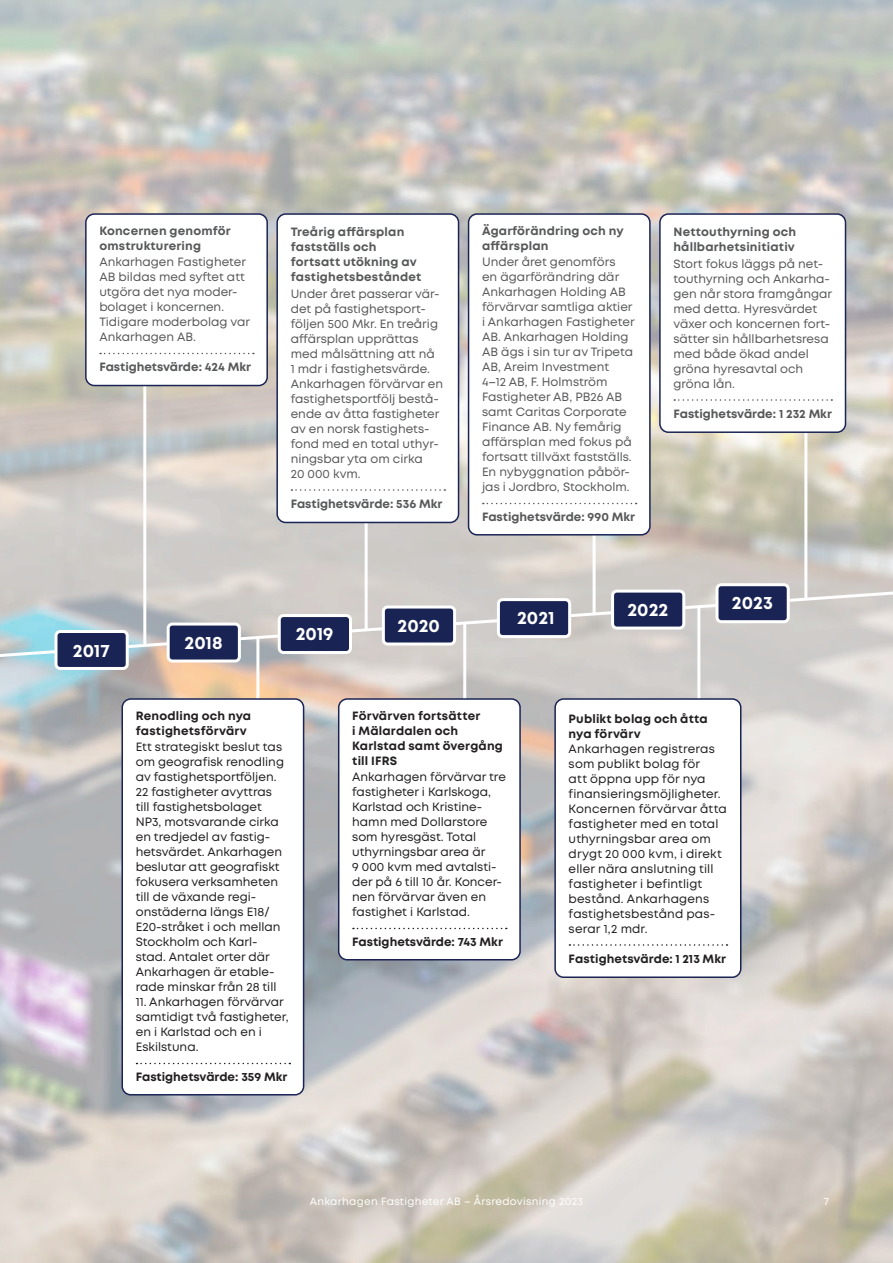
<style>
.page{position:relative;width:893px;height:1263px;background:#fff}
.page>*{position:absolute;margin:0;border:0;box-sizing:border-box;transform-origin:0 0}
.t1{font:700 18px "Mont";color:#fff}
.Punktlista_bröd_MW{font:12px/15px "Mont";color:#231f20}
.t2{font:12px/15px "Mont";color:#57585a}
.INGRESS{font:700 12px/15px "Mont";letter-spacing:.015em;color:#57585a}
.INGRESS-2{font:700 12px/15px "Mont";letter-spacing:.015em;color:#231f20}
.tidslinje_fastighetsvärde{font:700 12px "Mont";color:#57585a}
.Punktlista_bröd_MW-2{font:700 12px "Mont";letter-spacing:.01em;color:#231f20}
.tidslinje_fastighetsvärde-2{font:700 12px "Mont";color:#231f20}
.t3{font:10.5px "Mont";letter-spacing:.025em;color:#fff}
</style>
<div class="page">
<img style="left:0;top:0;width:893px;height:1263px">
<hr style="left:593px;top:523px;width:3px;height:91px;background:#fff">
<hr style="left:804px;top:421px;width:3px;height:179px;background:#fff">
<div style="left:469px;top:214px;width:181px;height:321px;background:#fff;border-radius:9px"></div>
<svg style="left:483px;top:503px;width:154px;height:1px"></svg>
<div style="left:468px;top:213px;width:183px;height:322px;border:2px solid #1a2454;border-radius:9px"></div>
<div style="left:660px;top:214px;width:185px;height:218px;background:#fff;border-radius:9px"></div>
<svg style="left:674px;top:399px;width:158px;height:2px"></svg>
<div style="left:659px;top:213px;width:187px;height:220px;border:2px solid #1a2454;border-radius:9px"></div>
<hr style="left:143px;top:376px;width:3px;height:270px;background:#fff">
<hr style="left:365px;top:519px;width:3px;height:111px;background:#fff">
<svg style="left:0;top:586px;width:893px;height:138px;background:#cdcac7"></svg>
<div style="left:122px;top:699px;width:182px;height:396px;background:#fff;border-radius:9px"></div>
<svg style="left:136px;top:1063px;width:154px;height:1px"></svg>
<div style="left:121px;top:698px;width:183px;height:397px;border:2px solid #1a2454;border-radius:9px"></div>
<div style="left:339px;top:699px;width:181px;height:261px;background:#fff;border-radius:9px"></div>
<svg style="left:353px;top:928px;width:154px;height:1px"></svg>
<div style="left:338px;top:698px;width:183px;height:262px;border:2px solid #1a2454;border-radius:9px"></div>
<div style="left:555px;top:699px;width:186px;height:278px;background:#fff;border-radius:9px"></div>
<svg style="left:569px;top:944px;width:158px;height:2px"></svg>
<div style="left:554px;top:698px;width:187px;height:280px;border:2px solid #1a2454;border-radius:9px"></div>
<div style="left:86px;top:214px;width:181px;height:171px;background:#fff;border-radius:9px"></div>
<svg style="left:100px;top:353px;width:154px;height:1px"></svg>
<div style="left:85px;top:213px;width:183px;height:173px;border:2px solid #1a2454;border-radius:9px"></div>
<div style="left:56px;top:631px;width:71px;height:37px;background:#1a2454;border-radius:4px"></div>
<div style="left:55px;top:630px;width:74px;height:40px;border:3px solid #fff;border-radius:4px"></div>
<div style="left:168px;top:624px;width:71px;height:37px;background:#1a2454;border-radius:4px"></div>
<div style="left:167px;top:622px;width:74px;height:40px;border:3px solid #fff;border-radius:4px"></div>
<div style="left:279px;top:615px;width:71px;height:37px;background:#1a2454;border-radius:4px"></div>
<div style="left:278px;top:614px;width:74px;height:40px;border:3px solid #fff;border-radius:4px"></div>
<div style="left:383px;top:607px;width:72px;height:37px;background:#1a2454;border-radius:4px"></div>
<div style="left:382px;top:605px;width:74px;height:40px;border:3px solid #fff;border-radius:4px"></div>
<div style="left:498px;top:600px;width:72px;height:36px;background:#1a2454;border-radius:4px"></div>
<div style="left:497px;top:598px;width:74px;height:40px;border:3px solid #fff;border-radius:4px"></div>
<div style="left:613px;top:591px;width:71px;height:37px;background:#1a2454;border-radius:4px"></div>
<div style="left:611px;top:590px;width:74px;height:39px;border:3px solid #fff;border-radius:4px"></div>
<div style="left:717px;top:585px;width:71px;height:37px;background:#1a2454;border-radius:4px"></div>
<div style="left:715px;top:583px;width:75px;height:40px;border:3px solid #fff;border-radius:4px"></div>
<div style="left:277px;top:214px;width:182px;height:308px;background:#fff;border-radius:9px"></div>
<svg style="left:291px;top:489px;width:154px;height:2px"></svg>
<div style="left:276px;top:213px;width:183px;height:310px;border:2px solid #1a2454;border-radius:9px"></div>
<p class="INGRESS" style="left:99px;top:223px;width:133px">Koncernen genomför omstrukturering</p>
<p class="t2" style="left:99px;top:255px;width:152px">Ankarhagen Fastigheter<br>AB bildas med syftet att utgöra det nya moder&shy;bolaget i koncernen.<br>Tidigare moderbolag var<br>Ankarhagen AB.</p>
<p class="tidslinje_fastighetsvärde" style="left:99px;top:359px;width:153px">Fastighetsvärde: 424 Mkr</p>
<p class="t1" style="left:73px;top:639px;width:39px">2017</p>
<p class="t1" style="left:184px;top:630px;width:40px">2018</p>
<p class="INGRESS" style="left:291px;top:225px;width:132px">Treårig affärsplan fastställs och fortsatt utökning av fastighetsbeståndet</p>
<p class="t2" style="left:291px;top:286px;width:154px">Under året passerar vär&shy;det på fastighetsport&shy;följen 500 Mkr. En treårig affärsplan upprättas med målsättning att nå<br>1 mdr i fastighetsvärde.<br>Ankarhagen förvärvar en fastighetsportfölj bestå&shy;ende av åtta fastigheter av en norsk fastighets&shy;fond med en total uthyr&shy;ningsbar yta om cirka<br>20 000 kvm.</p>
<p class="tidslinje_fastighetsvärde" style="left:291px;top:496px;width:153px">Fastighetsvärde: 536 Mkr</p>
<p class="t1" style="left:296px;top:622px;width:39px">2019</p>
<p class="t1" style="left:397px;top:613px;width:44px">2020</p>
<p class="INGRESS" style="left:482px;top:223px;width:143px">Ägarförändring och ny affärsplan</p>
<p class="t2" style="left:482px;top:255px;width:154px">Under året genomförs<br>en ägarförändring där<br>Ankarhagen Holding AB förvärvar samtliga aktier i Ankarhagen Fastigheter<br>AB. Ankarhagen Holding<br>AB ägs i sin tur av Tripeta<br>AB, Areim Investment<br>4–12 AB, F. Holmström<br>Fastigheter AB, PB26 AB samt Caritas Corporate<br>Finance AB. Ny femårig affärsplan med fokus på fortsatt tillväxt fastställs.<br>En nybyggnation påbör&shy;jas i Jordbro, Stockholm.</p>
<p class="tidslinje_fastighetsvärde" style="left:482px;top:509px;width:154px">Fastighetsvärde: 990 Mkr</p>
<p class="INGRESS" style="left:673px;top:225px;width:124px">Nettouthyrning och hållbarhetsinitiativ</p>
<p class="t2" style="left:673px;top:256px;width:160px">Stort fokus läggs på net&shy;touthyrning och Ankarha&shy;gen når stora framgångar med detta. Hyresvärdet växer och koncernen fort&shy;sätter sin hållbarhetsresa med både ökad andel gröna hyresavtal och gröna lån.</p>
<p class="tidslinje_fastighetsvärde" style="left:673px;top:406px;width:160px">Fastighetsvärde: 1 232 Mkr</p>
<p class="t1" style="left:517px;top:606px;width:39px">2021</p>
<p class="t1" style="left:627px;top:597px;width:43px">2022</p>
<p class="t1" style="left:732px;top:591px;width:43px">2023</p>
<p class="INGRESS-2" style="left:136px;top:708px;width:117px">Renodling och nya fastighetsförvärv</p>
<p class="Punktlista_bröd_MW" style="left:136px;top:740px;width:150px">Ett strategiskt beslut tas om geografisk renodling av fastighetsportföljen.<br>22 fastigheter avyttras till fastighetsbolaget<br>NP3, motsvarande cirka en tredjedel av fastig&shy;hetsvärdet. Ankarhagen beslutar att geografiskt fokusera verksamheten till de växande regi&shy;onstäderna längs E18/<br>E20-stråket i och mellan<br>Stockholm och Karl&shy;stad. Antalet orter där<br>Ankarhagen är etable&shy;rade minskar från 28 till</p>
<p class="Punktlista_bröd_MW" style="left:136px;top:995px;width:154px">11. Ankarhagen förvärvar samtidigt två fastigheter, en i Karlstad och en i<br>Eskilstuna.</p>
<p class="tidslinje_fastighetsvärde-2" style="left:136px;top:1069px;width:153px">Fastighetsvärde: 359 Mkr</p>
<p class="INGRESS-2" style="left:352px;top:708px;width:152px">Förvärven fortsätter<br>i Mälardalen och<br>Karlstad samt övergång till IFRS</p>
<p class="Punktlista_bröd_MW" style="left:352px;top:770px;width:155px">Ankarhagen förvärvar tre fastigheter i Karlskoga,<br>Karlstad och Kristine&shy;hamn med Dollarstore som hyresgäst. Total uthyrningsbar area är<br>9 000 kvm med avtalsti&shy;der på 6 till 10 år. Koncer&shy;nen förvärvar även en fastighet i Karlstad.</p>
<p class="tidslinje_fastighetsvärde-2" style="left:352px;top:934px;width:152px">Fastighetsvärde: 743 Mkr</p>
<p class="Punktlista_bröd_MW-2" style="left:569px;top:711px;width:141px">Publikt bolag och åtta</p>
<p class="Punktlista_bröd_MW-2" style="left:569px;top:726px;width:74px">nya förvärv</p>
<p class="Punktlista_bröd_MW" style="left:569px;top:741px;width:160px">Ankarhagen registreras som publikt bolag för<br>att öppna upp för nya finansieringsmöjligheter.<br>Koncernen förvärvar åtta</p>
<p class="Punktlista_bröd_MW" style="left:569px;top:816px;width:155px">fastigheter med en total uthyrningsbar area om drygt 20 000 kvm, i direkt eller nära anslutning till fastigheter i befintligt bestånd. Ankarhagens fastighetsbestånd pas&shy;serar 1,2 mdr.</p>
<p class="Punktlista_bröd_MW-2" style="left:569px;top:951px;width:159px">Fastighetsvärde: 1 213 Mkr</p>
<p class="t3" style="left:310px;top:1194px;width:275px">Ankarhagen Fastigheter AB – Årsredovisning 2023</p>
<p class="t3" style="left:824px;top:1194px;width:7px">7</p>
</div>
